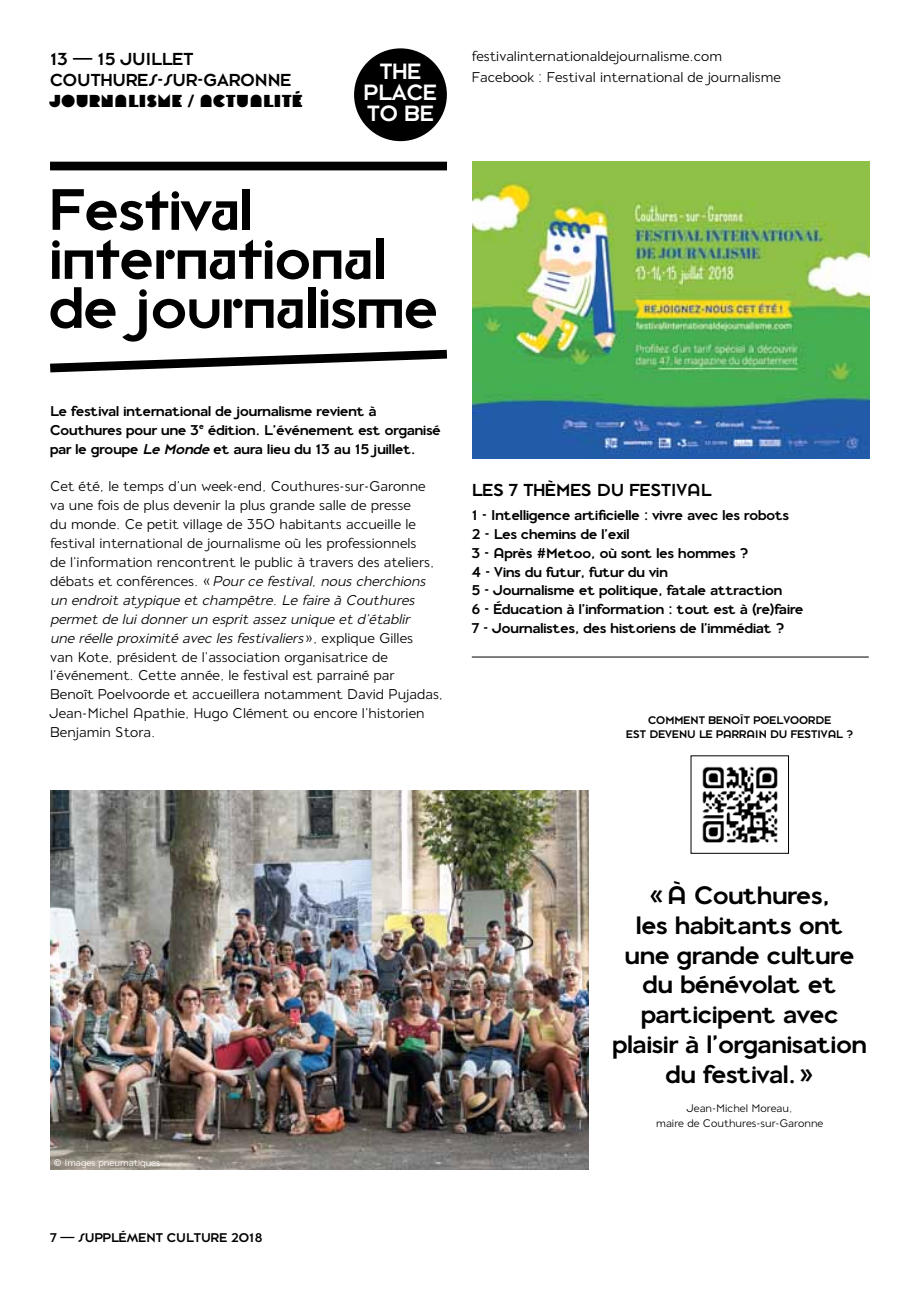
<style>
.page{position:relative;width:918px;height:1290px;background:#fff}
.page>*{position:absolute;margin:0;border:0;box-sizing:border-box;transform-origin:0 0}
.t1{font:64.75px/49px "Dessau Pro Zukunft";color:#000}
.t2{font:28px/29.8px "Dessau Pro Neu";color:#000;text-align:center}
.t3{font:24.5px/21px "Dessau Pro Zukunft";color:#fff;text-align:center}
.t4{font:19.25px/21px "Dessau Pro Zukunft";color:#000}
.t5{font:19.25px "Dessau Pro Geometrik";color:#000}
.t6{font:19.25px "Dessau Pro Neu";color:#000}
.t7{font:15.75px/18.9px "Dessau Pro Fein";color:#000}
.t8{font:15.75px/18.9px "Dessau Pro Neu";color:#000}
.t9{font:14px "Dessau Pro Zukunft";color:#000}
.t10{font:12.25px/14.7px "Dessau Pro Neu";color:#000;text-align:center}
.t11{font:12.25px/14.7px "Dessau Pro Fein";color:#000;text-align:center}
.t12{font:10.5px "Dessau Pro Fein";color:#fff}
.s1{font-style:italic}
</style>
<div class="page">
<svg style="left:50px;top:349px;width:397px;height:24px"></svg>
<div style="left:50px;top:162px;width:397px;height:8px;background:#000"></div>
<hr style="left:472px;top:656px;width:397px;height:1px;background:#000">
<div style="left:355px;top:49px;width:91px;height:91px;background:#000;border-radius:50%"></div>
<div style="left:354px;top:48px;width:93px;height:93px;border:2px solid #000;border-radius:50%"></div>
<img style="left:51px;top:790px;width:537px;height:379px">
<img style="left:472px;top:162px;width:397px;height:296px">
<img style="left:702px;top:766px;width:76px;height:77px">
<div style="left:690px;top:755px;width:99px;height:99px;border:1px solid #000"></div>
<p class="t4" style="left:50px;top:50px;width:243px">13 — 15 JUILLET<br>COUTHU RES-SU R-GARONNE</p>
<p class="t5" style="left:50px;top:91px;width:25px">Jour</p>
<p class="t5" style="left:101px;top:91px;width:26px">nalisme</p>
<p class="t5" style="left:188px;top:91px;width:24px">/ actualité</p>
<h3 class="t3" style="left:364px;top:63px;width:75px">THE<br>PLACE<br>TO BE</h3>
<h1 class="t1" style="left:50px;top:190px;width:390px">FESTIVAL<br>INTERNATIONAL<br>DE JOURNALISME</h1>
<p class="t8" style="left:50px;top:401px;width:392px">Le festival international de journalisme revient à<br>Couthures pour une 3<sup>e</sup> édition. L’événement est organisé par le groupe <span class="s1">Le Monde</span> et aura lieu du 13 au 15 juillet.</p>
<p class="t7" style="left:50px;top:477px;width:395px">Cet été, le temps d’un week-end, Couthures-sur-Garonne va une fois de plus devenir la plus grande salle de presse<br>du monde. Ce petit village de 350 habitants accueille le festival international de journalisme où les professionnels<br>de l’information rencontrent le public à travers des ateliers, d é b a ts e t c o n fé re n c e s . « <span class="s1">Pource festival,nouscherchions un endroitatypique etchampêtre.Le faire à Couthures permetde luidonnerun espritassez unique etd’établir une réelle proximité avec lesfestivaliers</span>» , e x p l i q u e G i l l e s<br>van Kote, président de l’association organisatrice de l’événement. Cette année, le festival est parrainé par<br>Benoît Poelvoorde et accueillera notamment David Pujadas, Jean-Michel Apathie, Hugo Clément ou encore l’historien Benjamin Stora.</p>
<p class="t7" style="left:472px;top:46px;width:311px;line-height:21px">festivalinternationaldejournalisme.com<br>Facebook : Festival international de journalisme</p>
<p class="t6" style="left:472px;top:479px;width:241px">Les 7 thèmes du festival</p>
<p class="t8" style="left:472px;top:505px;width:333px">1 - I ntelligence artificielle : vivre avec les robots<br>2 - Les chemins de l’exil<br>3 - Après #Metoo, où sont les hommes ?<br>4 - Vins du futur, futur du vin<br>5 - Journalisme et politique, fatale attraction<br>6 - Éducation à l’information : tout est à (re)faire 7 - Journalistes, des historiens de l’immédiat ?</p>
<p class="t10" style="left:626px;top:712px;width:228px">Comment Benoît Poelvoorde<br>est devenu le parrain du festival ?</p>
<p class="t12" style="left:53px;top:1157px;width:108px">© Images pneumatiques</p>
<p class="t9" style="left:50px;top:1230px;width:214px">7 — SUPPLÉMENT CULTURE 2018</p>
<h2 class="t2" style="left:612px;top:880px;width:256px">« À Couthures,<br>les habitants ont une grande culture du bénévolat et participent avec plaisir à l’organisation du festival.»</h2>
<p class="t11" style="left:656px;top:1101px;width:169px">Jean-Michel Moreau,<br>maire de Couthures-sur-Garonne</p>
</div>
